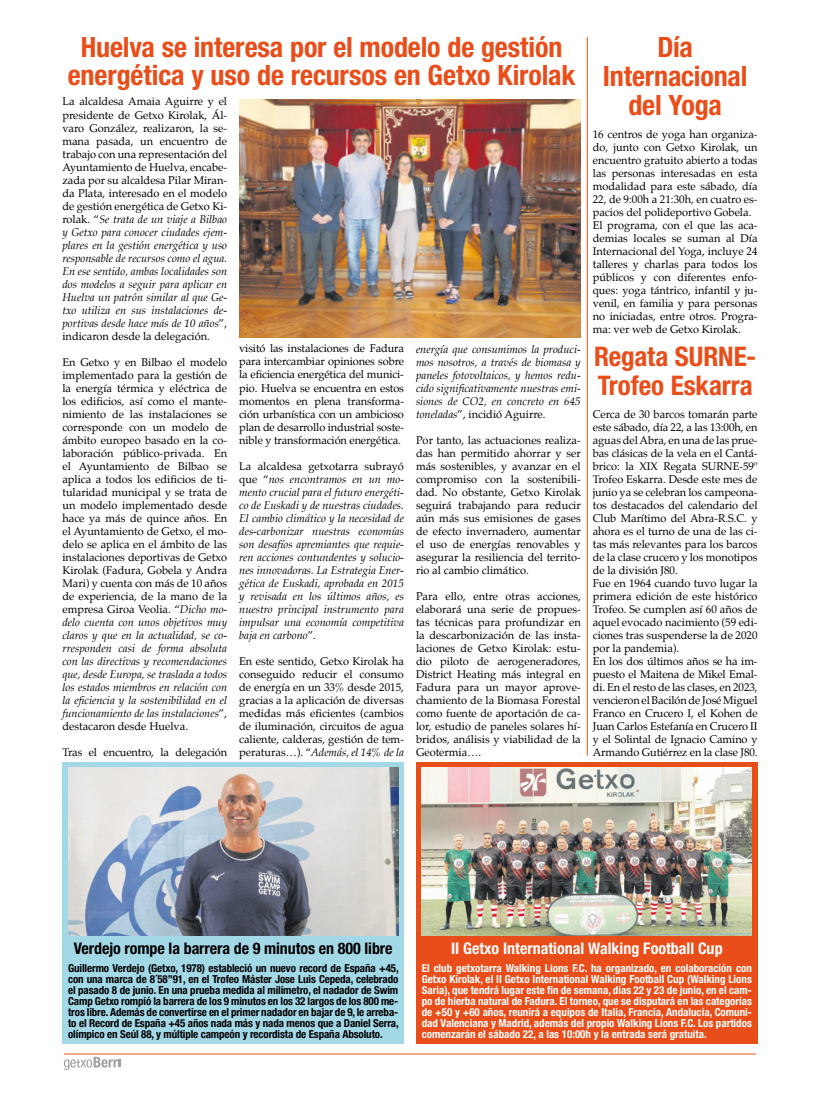
<style>
.page{position:relative;width:820px;height:1106px;background:#fff}
.page>*{position:absolute;margin:0;border:0;box-sizing:border-box;transform-origin:0 0}
.t1{font:700 condensed 28px/29px "Helvetica Neue LT Std";letter-spacing:-.005em;color:#e94e1a;text-align:center}
.t2{font:700 condensed 27px/29px "Helvetica Neue LT Std";letter-spacing:-.005em;color:#e94e1a}
.t3{font:700 condensed 16px "Helvetica Neue LT Std";letter-spacing:-.005em;color:#000}
.t4{font:700 condensed 16px "Helvetica Neue LT Std";color:#fff}
.t5{font:11px/13px "Palatino";color:#000;text-align:justify}
.t6{font:italic 11px/13px "Palatino";color:#000;text-align:justify}
.t7{font:700 condensed 11px/11px "Helvetica Neue LT Std";color:#fff;text-align:justify}
.t8{font:700 condensed 11px/11px "Helvetica Neue LT Std";letter-spacing:-.01em;color:#000;text-align:justify}
.s1{font-style:italic}
.s2{font-style:normal}
</style>
<div class="page">
<svg style="left:64px;top:1056px;width:56px;height:14px"></svg>
<hr style="left:64px;top:1053px;width:691px;height:1px;background:#e94e1a">
<div style="left:62px;top:762px;width:342px;height:281px;background:#a3d8e7"></div>
<div style="left:416px;top:762px;width:341px;height:281px;background:#e94e1a"></div>
<img style="left:68px;top:767px;width:330px;height:168px">
<img style="left:421px;top:767px;width:330px;height:168px">
<img style="left:239px;top:99px;width:341px;height:238px">
<hr style="left:586px;top:37px;width:1px;height:718px;background:#e94e1a">
<h1 class="t1" style="left:68px;top:33px;width:509px;line-height:28px">Huelva se interesa por el modelo de gestión energética y uso de recursos en Getxo Kirolak</h1>
<h1 class="t1" style="left:602px;top:32px;width:146px">Día<br>Internacional del Yoga</h1>
<p class="t5" style="left:62px;top:95px;width:166px">La alcaldesa Amaia Aguirre y el presidente de Getxo Kirolak, Ál&shy;varo González, realizaron, la se&shy;mana pasada, un encuentro de trabajo con una representación del Ayuntamiento de Huelva, encabe&shy;zada por su alcaldesa Pilar Miran&shy;da Plata, interesado en el modelo de gestión energética de Getxo Ki&shy;rolak. “<span class="s1">Se trata de un viaje a Bilbao y Getxo para conocer ciudades ejem&shy;plares en la gestión energética y uso responsable de recursos como el agua.<br>En ese sentido, ambas localidades son dos modelos a seguir para aplicar en Huelva un patrón similar al que Ge&shy;txo utiliza en sus instalaciones de&shy;portivas desde hace más de 10 años</span>”, indicaron desde la delegación.</p>
<p class="t5" style="left:62px;top:355px;width:166px">En Getxo y en Bilbao el modelo implementado para la gestión de la energía térmica y eléctrica de los edificios, así como el mante&shy;nimiento de las instalaciones se corresponde con un modelo de ámbito europeo basado en la co&shy;laboración público-privada. En el Ayuntamiento de Bilbao se aplica a todos los edificios de ti&shy;tularidad municipal y se trata de un modelo implementado desde hace ya más de quince años. En el Ayuntamiento de Getxo, el mo&shy;delo se aplica en el ámbito de las instalaciones deportivas de Getxo Kirolak (Fadura, Gobela y Andra Mari) y cuenta con más de 10 años de experiencia, de la mano de la empresa Giroa Veolia. “<span class="s1">Dicho mo&shy;delo cuenta con unos objetivos muy claros y que en la actualidad, se co&shy;rresponden casi de forma absoluta con las directivas y recomendaciones que, desde Europa, se traslada a todos los estados miembros en relación con la eficiencia y la sostenibilidad en el funcionamiento de las instalaciones</span>”, destacaron desde Huelva.</p>
<p class="t5" style="left:62px;top:745px;width:166px">Tras el encuentro, la delegación</p>
<p class="t5" style="left:592px;top:128px;width:166px;text-align:left">16 centros de yoga han organiza&shy;do, junto con Getxo Kirolak, un encuentro gratuito abierto a todas las personas interesadas en esta modalidad para este sábado, día<br>22, de 9:00h a 21:30h, en cuatro es&shy;pacios del polideportivo Gobela.<br>El programa, con el que las aca&shy;demias locales se suman al Día<br>Internacional del Yoga, incluye 24 talleres y charlas para todos los públicos y con diferentes enfo&shy;ques: yoga tántrico, infantil y ju&shy;venil, en familia y para personas no iniciadas, entre otros. Progra&shy;ma: ver web de Getxo Kirolak.</p>
<p class="t6" style="left:416px;top:342px;width:166px">energía que consumimos la produci&shy;mos nosotros, a través de biomasa y paneles fotovoltaicos, y hemos redu&shy;cido significativamente nuestras emi&shy;siones de CO2, en concreto en 645 toneladas<span class="s2">”, incidió Aguirre.</span></p>
<p class="t5" style="left:416px;top:433px;width:166px">Por tanto, las actuaciones realiza&shy;das han permitido ahorrar y ser más sostenibles, y avanzar en el compromiso con la sostenibili&shy;dad. No obstante, Getxo Kirolak seguirá trabajando para reducir aún más sus emisiones de gases de efecto invernadero, aumentar el uso de energías renovables y asegurar la resiliencia del territo&shy;rio al cambio climático.</p>
<p class="t5" style="left:416px;top:589px;width:166px">Para ello, entre otras acciones, elaborará una serie de propues&shy;tas técnicas para profundizar en la descarbonización de las insta&shy;laciones de Getxo Kirolak: estu&shy;dio piloto de aerogeneradores, District Heating más integral en Fadura para un mayor aprove&shy;chamiento de la Biomasa Forestal como fuente de aportación de ca&shy;lor, estudio de paneles solares hí&shy;bridos, análisis y viabilidad de la Geotermia….</p>
<p class="t5" style="left:239px;top:342px;width:166px">visitó las instalaciones de Fadura para intercambiar opiniones sobre la eficiencia energética del munici&shy;pio. Huelva se encuentra en estos momentos en plena transforma&shy;ción urbanística con un ambicioso plan de desarrollo industrial soste&shy;nible y transformación energética.</p>
<p class="t6" style="left:239px;top:459px;width:166px"><span class="s2">La alcaldesa getxotarra subrayó que “</span>nos encontramos en un mo&shy;mento crucial para el futuro energéti&shy;co de Euskadi y de nuestras ciudades.<br>El cambio climático y la necesidad de des-carbonizar nuestras economías son desafíos apremiantes que requie&shy;ren acciones contundentes y solucio&shy;nes innovadoras. La Estrategia Ener&shy;gética de Euskadi, aprobada en 2015 y revisada en los últimos años, es nuestro principal instrumento para impulsar una economía competitiva baja en carbono<span class="s2">”.</span></p>
<p class="t5" style="left:239px;top:654px;width:166px">En este sentido, Getxo Kirolak ha conseguido reducir el consumo de energía en un 33% desde 2015, gracias a la aplicación de diversas medidas más eficientes (cambios de iluminación, circuitos de agua caliente, calderas, gestión de tem&shy;peraturas…). “<span class="s1">Además, el 14% de la</span></p>
<h2 class="t2" style="left:594px;top:342px;width:164px">Regata SURNE-<br>Trofeo Eskarra</h2>
<p class="t5" style="left:592px;top:407px;width:166px;text-align:left">Cerca de 30 barcos tomarán parte este sábado, día 22, a las 13:00h, en aguas del Abra, en una de las prue&shy;bas clásicas de la vela en el Cantá&shy;brico: la XIX Regata SURNE-59º<br>Trofeo Eskarra. Desde este mes de junio ya se celebran los campeona&shy;tos destacados del calendario del<br>Club Marítimo del Abra-R.S.C. y ahora es el turno de una de las ci&shy;tas más relevantes para los barcos de la clase crucero y los monotipos de la división J80.<br>Fue en 1964 cuando tuvo lugar la primera edición de este histórico<br>Trofeo. Se cumplen así 60 años de aquel evocado nacimiento (59 edi&shy;ciones tras suspenderse la de 2020 por la pandemia).<br>En los dos últimos años se ha im&shy;puesto el Maitena de Mikel Emal&shy;di. En el resto de las clases, en 2023, vencieron el Bacilón de José Miguel<br>Franco en Crucero I, el Kohen de<br>Juan Carlos Estefanía en Crucero II y el Solintal de Ignacio Camino y<br>Armando Gutiérrez en la clase J80.</p>
<h3 class="t3" style="left:74px;top:938px;width:320px">Verdejo rompe la barrera de 9 minutos en 800 libre</h3>
<h3 class="t4" style="left:451px;top:938px;width:273px">II Getxo International Walking Football Cup</h3>
<p class="t8" style="left:68px;top:962px;width:332px">Guillermo Verdejo (Getxo, 1978) estableció un nuevo record de España +45, con una marca de 8´58”91, en el Trofeo Máster Jose Luis Cepeda, celebrado el pasado 8 de junio. En una prueba medida al milímetro, el nadador de Swim Camp Getxo rompió la barrera de los 9 minutos en los 32 largos de los 800 me&shy;tros libre. Además de convertirse en el primer nadador en bajar de 9, le arreba&shy;to el Record de España +45 años nada más y nada menos que a Daniel Serra, olímpico en Seúl 88, y múltiple campeón y recordista de España Absoluto.</p>
<p class="t7" style="left:421px;top:962px;width:331px">El club getxotarra Walking Lions F.C. ha organizado, en colaboración con Getxo Kirolak, el II Getxo International Walking Football Cup (Walking Lions Saria), que tendrá lugar este fin de semana, días 22 y 23 de junio, en el cam&shy;po de hierba natural de Fadura. El torneo, que se disputará en las categorías de +50 y +60 años, reunirá a equipos de Italia, Francia, Andalucía, Comuni&shy;dad Valenciana y Madrid, además del propio Walking Lions F.C. Los partidos comenzarán el sábado 22, a las 10:00h y la entrada será gratuita.</p>
</div>
